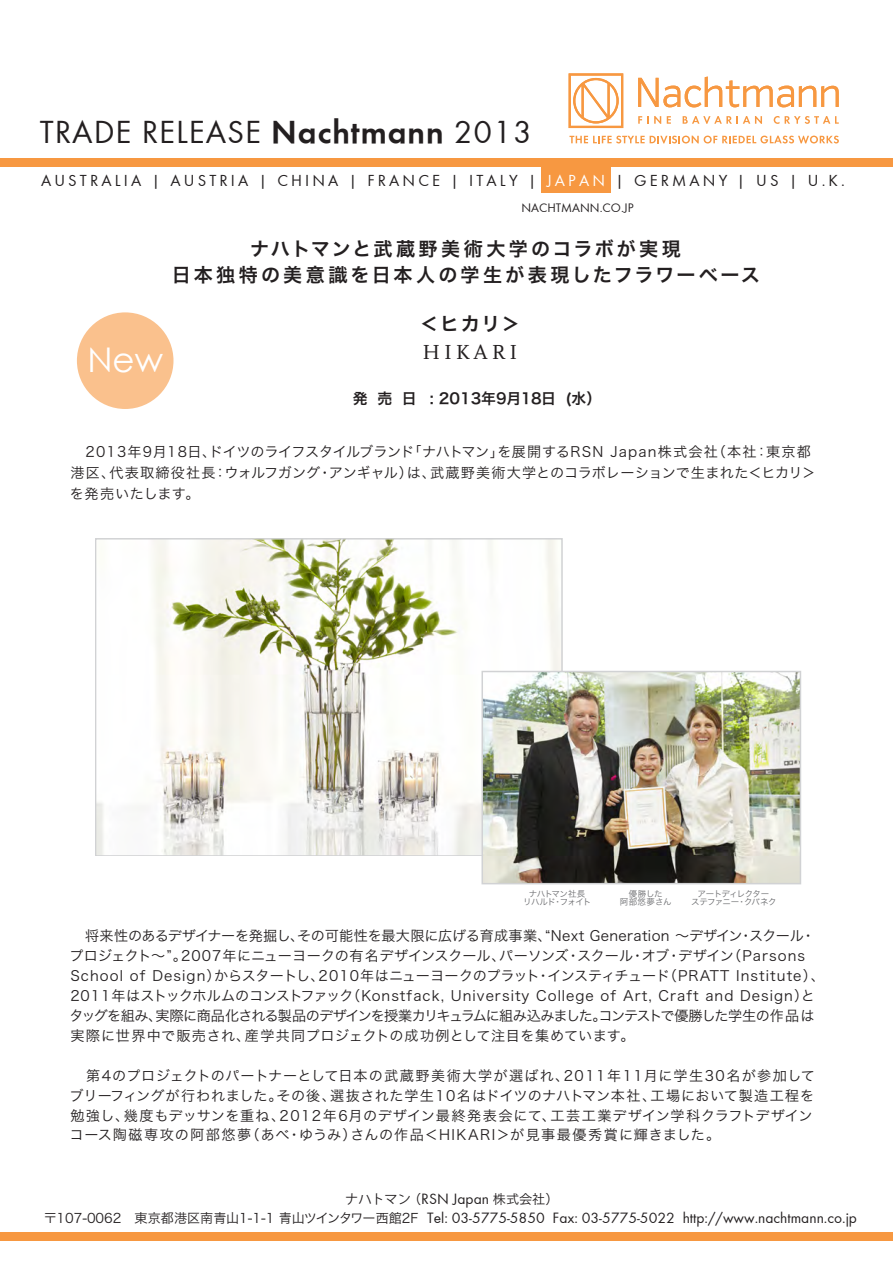
<style>
.page{position:relative;width:893px;height:1263px;background:#fff}
.page>*{position:absolute;margin:0;border:0;box-sizing:border-box;transform-origin:0 0}
.t1{font:34.05px "Century Gothic";color:#fff}
.t2{font:33px "Function";letter-spacing:.03em;color:#231f20}
.t3{font:21.3px "Scala OT";letter-spacing:.18em;color:#231f20}
.t4{font:19.2px/25.5px "Hira Kaku Pro W6";letter-spacing:.16em;color:#231f20;text-align:center}
.t5{font:19.2px "Hira Kaku Pro N W6";color:#231f20}
.t6{font:16.5px "Function";letter-spacing:.19em;color:#231f20}
.t7{font:15.45px/18.6px "Function";color:#231f20;text-align:center}
.t8{font:14.85px "Hira Kaku Pro W6";color:#231f20}
.t9{font:14.1px/20px "Hira Kaku Pro W3";letter-spacing:.025em;color:#231f20}
.t10{font:14.1px/20px "Hira Kaku Pro W3";letter-spacing:.065em;color:#231f20}
.t11{font:12.75px "Function";color:#231f20}
.t12{font:8.55px/8.6px "Hira Kaku Pro W3";letter-spacing:-.065em;color:#6c6d70;text-align:center}
.t13{font:8.55px/8.6px "Hira Kaku Pro W3";letter-spacing:.02em;color:#6c6d70;text-align:center}
.s1{font-weight:700}
.s2{color:#fff}
.s3{font-family:"Koz Go Pro";font-size:13.2px}
.s4{font-family:"Hira Kaku Pro W3";font-size:13.05px}
</style>
<div class="page">
<img style="left:99px;top:542px;width:460px;height:311px">
<div style="left:96px;top:539px;width:466px;height:317px;border:2px solid #d1d2d4"></div>
<div style="left:541px;top:162px;width:70px;height:30px;background:#f79841"></div>
<div style="left:0;top:1232px;width:893px;height:9px;background:#f79841"></div>
<div style="left:0;top:159px;width:893px;height:8px;background:#f79841"></div>
<svg style="left:638px;top:77px;width:201px;height:30px"></svg>
<svg style="left:569px;top:73px;width:54px;height:55px"></svg>
<svg style="left:638px;top:116px;width:23px;height:8px"></svg>
<svg style="left:667px;top:116px;width:4px;height:8px"></svg>
<svg style="left:683px;top:116px;width:79px;height:8px"></svg>
<svg style="left:774px;top:116px;width:5px;height:8px"></svg>
<svg style="left:785px;top:116px;width:54px;height:8px"></svg>
<svg style="left:569px;top:136px;width:270px;height:7px"></svg>
<img style="left:484px;top:674px;width:314px;height:207px">
<div style="left:481px;top:671px;width:320px;height:213px;border:2px solid #d1d2d4"></div>
<div style="left:77px;top:312px;width:96px;height:97px;background:#fac18d;border-radius:50%"></div>
<h2 class="t2" style="left:40px;top:113px;width:493px">TRADE RELEASE <span class="s1">Nachtmann</span> 2013</h2>
<p class="t6" style="left:41px;top:171px;width:805px">AUSTRALIA | AUSTRIA | CHINA | FRANCE | ITALY | <span class="s2">JAPAN</span> | GERMANY | US | U.K.</p>
<p class="t11" style="left:521px;top:201px;width:114px">NACHTMANN.CO.JP</p>
<h3 class="t4" style="left:172px;top:235px;width:589px">ナハトマンと武蔵野美術大学のコラボが実現<br>日本独特の美意識を日本人の学生が表現したフラワーベース</h3>
<h1 class="t1" style="left:87px;top:338px;width:77px">New</h1>
<h3 class="t5" style="left:420px;top:306px;width:102px">＜ヒカリ＞</h3>
<h3 class="t3" style="left:422px;top:341px;width:96px">HIKARI</h3>
<p class="t8" style="left:353px;top:385px;width:250px">発 売 日 : 2013年9月18日 (水）</p>
<p class="t9" style="left:70px;top:440px;width:747px;line-height:21.3px">　2013年9月18日、ドイツのライフスタイルブランド「ナハトマン」を展開するRSN Japan株式会社（本社：東京都港区、代表取締役社長：ウォルフガング・アンギャル）は、武蔵野美術大学とのコラボレーションで生まれた＜ヒカリ＞を発売いたします。</p>
<p class="t13" style="left:620px;top:888px;width:53px">優勝した<br>阿部悠夢さん</p>
<p class="t12" style="left:523px;top:888px;width:70px">ナハトマン社長<br>リハルド・フォイト</p>
<p class="t12" style="left:691px;top:888px;width:87px">アートディレクター<br>ステファニー・クバネク</p>
<p class="t9" style="left:69px;top:925px;width:757px;text-indent:16px">将来性のあるデザイナーを発掘し、その可能性を最大限に広げる育成事業、“Next Generation ～デザイン・スクール・プロジェクト～”。2007年にニューヨークの有名デザインスクール、パーソンズ・スクール・オブ・デザイン（Parsons School of Design）からスタートし、2010年はニューヨークのプラット・インスティチュード（PRATT Institute）、2011年はストックホルムのコンストファック（Konstfack, University College of Art, Craft and Design）とタッグを組み、実際に商品化される製品のデザインを授業カリキュラムに組み込みました。コンテストで優勝した学生の作品は実際に世界中で販売され、産学共同プロジェクトの成功例として注目を集めています。</p>
<p class="t10" style="left:69px;top:1064px;width:747px">　第4のプロジェクトのパートナーとして日本の武蔵野美術大学が選ばれ、2011年11月に学生30名が参加してブリーフィングが行われました。その後、選抜された学生10名はドイツのナハトマン本社、工場において製造工程を勉強し、幾度もデッサンを重ね、2012年6月のデザイン最終発表会にて、工芸工業デザイン学科クラフトデザインコース陶磁専攻の阿部悠夢（あべ・ゆうみ）さんの作品＜HIKARI＞が見事最優秀賞に輝きました。</p>
<p class="t7" style="left:44px;top:1190px;width:814px"><span class="s3">ナハトマン</span><span class="s4">（</span>RSN Japan <span class="s4">株式会社）<br>〒107-0062　東京都港区南青山1-1-1 青山ツインタワー西館2F</span> Tel: 03-5775-5850 Fax: 03-5775-5022 http://www.nachtmann.co.jp</p>
</div>
